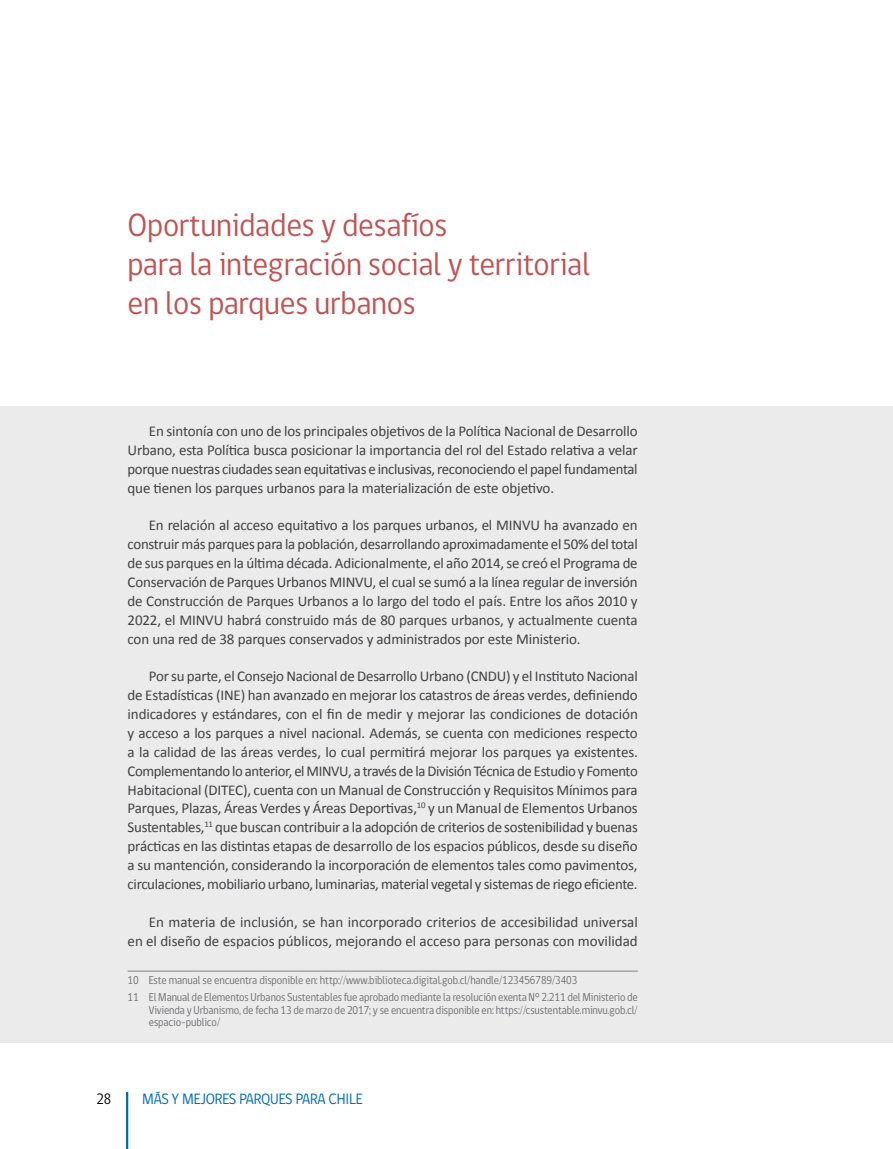
<style>
.page{position:relative;width:893px;height:1149px;background:#fff}
.page>*{position:absolute;margin:0;border:0;box-sizing:border-box;transform-origin:0 0}
.t1{font:33px/39px "gob CL";letter-spacing:-.01em;color:#c05353;scale:.95 1}
.t2{font:15.45px "gob CL";letter-spacing:-.01em;color:#006cb7;scale:.95 1}
.t3{font:15.45px "gob CL";color:#000;scale:.9 1}
.t4{font:15px/18.9px "Calibri";letter-spacing:-.01em;color:#414042;text-align:justify}
.t5{font:11.7px/17px "gob CL";letter-spacing:-.01em;color:#6d6e71;scale:.9 1}
</style>
<div class="page">
<hr style="left:126px;top:1091px;width:2px;height:57px;background:#006cb7">
<div style="left:0;top:406px;width:893px;height:636px;background:#ebebec"></div>
<hr style="left:128px;top:970px;width:510px;height:1px;background:#808285">
<h1 class="t1" style="left:128px;top:206px;width:489px">Oportunidades y desafíos<br>para la integración social y territorial en los parques urbanos</h1>
<p class="t4" style="left:128px;top:421px;width:512px;text-indent:21px">En sintonía con uno de los principales objetivos de la Política Nacional de Desarrollo Urbano, esta Política busca posicionar la importancia del rol del Estado relativa a velar porque nuestras ciudades sean equitativas e inclusivas, reconociendo el papel fundamental que tienen los parques urbanos para la materialización de este objetivo.</p>
<p class="t4" style="left:128px;top:516px;width:512px;text-indent:21px">En relación al acceso equitativo a los parques urbanos, el MINVU ha avanzado en construir más parques para la población, desarrollando aproximadamente el 50% del total de sus parques en la última década. Adicionalmente, el año 2014, se creó el Programa de Conservación de Parques Urbanos MINVU, el cual se sumó a la línea regular de inversión de Construcción de Parques Urbanos a lo largo del todo el país. Entre los años 2010 y 2022, el MINVU habrá construido más de 80 parques urbanos, y actualmente cuenta con una red de 38 parques conservados y administrados por este Ministerio.</p>
<p class="t4" style="left:128px;top:666px;width:512px;text-indent:21px">Por su parte, el Consejo Nacional de Desarrollo Urbano (CNDU) y el Instituto Nacional de Estadísticas (INE) han avanzado en mejorar los catastros de áreas verdes, definiendo indicadores y estándares, con el fin de medir y mejorar las condiciones de dotación y acceso a los parques a nivel nacional. Además, se cuenta con mediciones respecto a la calidad de las áreas verdes, lo cual permitirá mejorar los parques ya existentes.<br>Complementando lo anterior, el MINVU, a través de la División Técnica de Estudio y Fomento Habitacional (DITEC), cuenta con un Manual de Construcción y Requisitos Mínimos para Parques, Plazas, Áreas Verdes y Áreas Deportivas,<sup>10</sup> y un Manual de Elementos Urbanos Sustentables,<sup>11</sup> que buscan contribuir a la adopción de criterios de sostenibilidad y buenas prácticas en las distintas etapas de desarrollo de los espacios públicos, desde su diseño a su mantención, considerando la incorporación de elementos tales como pavimentos, circulaciones, mobiliario urbano, luminarias, material vegetal y sistemas de riego eficiente.</p>
<p class="t4" style="left:128px;top:912px;width:512px;text-align:right">En materia de inclusión, se han incorporado criterios de accesibilidad universal<br>en el diseño de espacios públicos, mejorando el acceso para personas con movilidad</p>
<p class="t5" style="left:128px;top:971px;width:568px">10 Este manual se encuentra disponible en: http://www.biblioteca.digital.gob.cl/handle/123456789/3403<br>11 El Manual de Elementos Urbanos Sustentables fue aprobado mediante la resolución exenta N° 2.211 del Ministerio de</p>
<p class="t5" style="left:149px;top:1003px;width:545px;line-height:12.8px">Vivienda y Urbanismo, de fecha 13 de marzo de 2017; y se encuentra disponible en: https://csustentable.minvu.gob.cl/ espacio-publico/</p>
<p class="t3" style="left:97px;top:1088px;width:18px">28</p>
<p class="t2" style="left:142px;top:1088px;width:234px">MÁS Y MEJORES PARQUES PARA CHILE</p>
</div>
